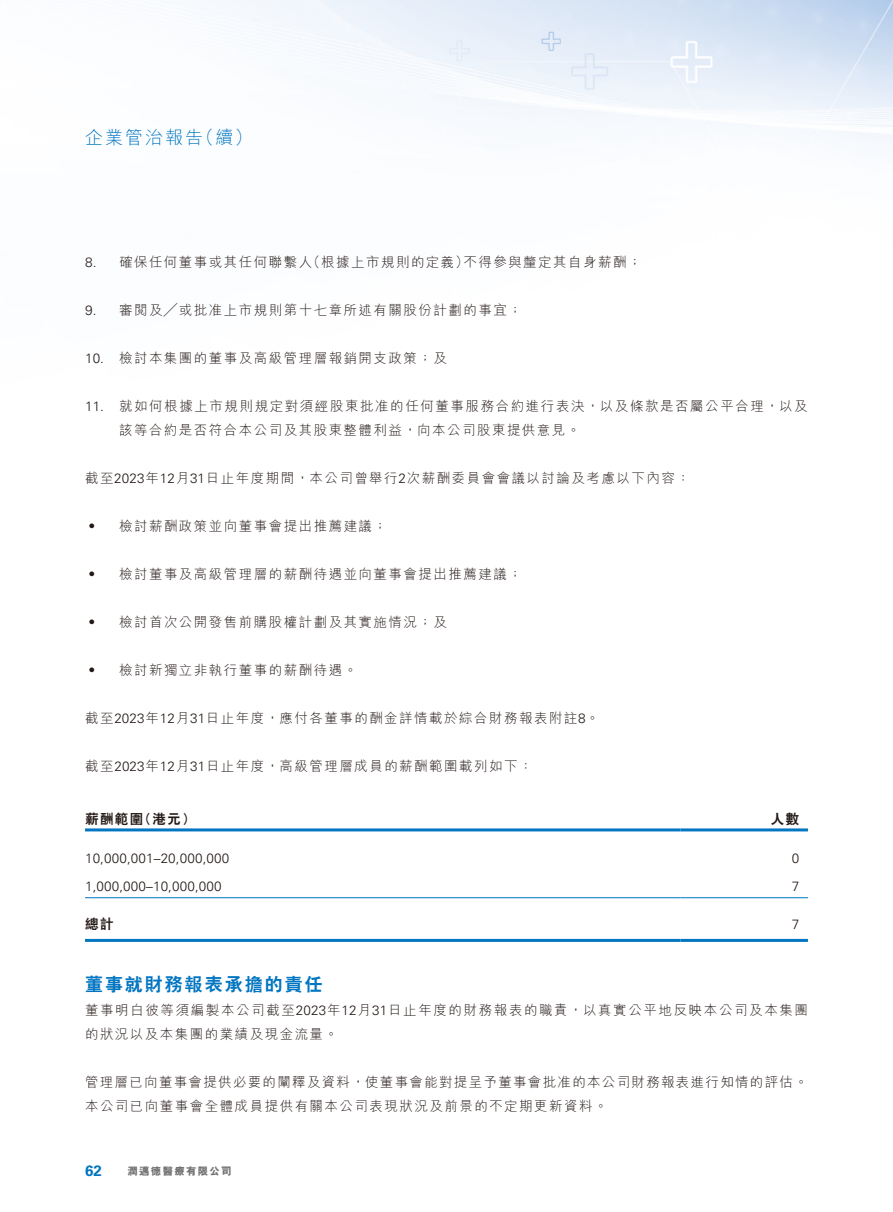
<style>
.page{position:relative;width:893px;height:1212px;background:#fff}
.page>*{position:absolute;margin:0;border:0;box-sizing:border-box;transform-origin:0 0}
.t1{font:800 18px "C Hei 2 HK";letter-spacing:.11em;color:#0075c1}
.t2{font:300 18px "M Hei HK";letter-spacing:.115em;color:#0075c1}
.t3{font:700 15px "Univers";color:#0075c1}
.t4{font:300 13.5px/24px "M Hei HK";letter-spacing:.11em;color:#231916}
.t5{font:300 13.5px "Univers";letter-spacing:.01em;color:#231916}
.t6{font:800 13.5px "C Hei 2 HK";letter-spacing:.11em;color:#231916}
.t7{font:800 10.5px "M Hei HK";letter-spacing:.115em;color:#727272}
.s1{font-family:"Univers"}
</style>
<div class="page">
<img style="left:199px;top:0;width:694px;height:142px">
<hr style="left:85px;top:828px;width:595px;height:3px;background:#0075c1">
<hr style="left:680px;top:828px;width:128px;height:3px;background:#0075c1">
<hr style="left:85px;top:939px;width:595px;height:3px;background:#0075c1">
<hr style="left:680px;top:939px;width:128px;height:3px;background:#0075c1">
<hr style="left:85px;top:897px;width:595px;height:1px;background:#0075c1">
<hr style="left:680px;top:897px;width:128px;height:1px;background:#0075c1">
<h1 class="t2" style="left:85px;top:124px;width:169px">企業管治報告（續）</h1>
<p class="t4" style="left:85px;top:250px;width:558px"><span class="s1">8.</span> 確保任何董事或其任何聯繫人（根據上市規則的定義）不得參與釐定其自身薪酬；</p>
<p class="t4" style="left:85px;top:298px;width:438px"><span class="s1">9.</span> 審閱及╱或批准上市規則第十七章所述有關股份計劃的事宜；</p>
<p class="t4" style="left:85px;top:346px;width:363px"><span class="s1">10.</span> 檢討本集團的董事及高級管理層報銷開支政策；及</p>
<p class="t4" style="left:119px;top:394px;width:690px;text-indent:-34px"><span class="s1">11.</span> 就如何根據上市規則規定對須經股東批准的任何董事服務合約進行表決，以及條款是否屬公平合理，以及該等合約是否符合本公司及其股東整體利益，向本公司股東提供意見。</p>
<p class="t4" style="left:85px;top:466px;width:606px">截至<span class="s1">2023</span>年<span class="s1">12</span>月<span class="s1">31</span>日止年度期間，本公司曾舉行<span class="s1">2</span>次薪酬委員會會議以討論及考慮以下內容：</p>
<p class="t4" style="left:85px;top:514px;width:15px">‧</p>
<p class="t4" style="left:119px;top:514px;width:270px">檢討薪酬政策並向董事會提出推薦建議；</p>
<p class="t4" style="left:85px;top:562px;width:15px">‧</p>
<p class="t4" style="left:119px;top:562px;width:404px">檢討董事及高級管理層的薪酬待遇並向董事會提出推薦建議；</p>
<p class="t4" style="left:85px;top:610px;width:15px">‧</p>
<p class="t4" style="left:119px;top:610px;width:329px">檢討首次公開發售前購股權計劃及其實施情況；及</p>
<p class="t4" style="left:85px;top:658px;width:15px">‧</p>
<p class="t4" style="left:119px;top:658px;width:240px">檢討新獨立非執行董事的薪酬待遇。</p>
<p class="t4" style="left:85px;top:706px;width:516px">截至<span class="s1">2023</span>年<span class="s1">12</span>月<span class="s1">31</span>日止年度，應付各董事的酬金詳情載於綜合財務報表附註<span class="s1">8</span>。</p>
<p class="t4" style="left:85px;top:754px;width:449px">截至<span class="s1">2023</span>年<span class="s1">12</span>月<span class="s1">31</span>日止年度，高級管理層成員的薪酬範圍載列如下：</p>
<p class="t6" style="left:85px;top:809px;width:112px">薪酬範圍（港元）</p>
<p class="t6" style="left:771px;top:809px;width:30px">人數</p>
<p class="t5" style="left:85px;top:850px;width:146px">10,000,001–20,000,000</p>
<p class="t5" style="left:792px;top:850px;width:9px">0</p>
<p class="t5" style="left:85px;top:878px;width:138px">1,000,000–10,000,000</p>
<p class="t5" style="left:792px;top:878px;width:9px">7</p>
<p class="t6" style="left:85px;top:915px;width:30px">總計</p>
<p class="t5" style="left:792px;top:916px;width:9px">7</p>
<h1 class="t1" style="left:85px;top:972px;width:239px">董事就財務報表承擔的責任</h1>
<p class="t4" style="left:85px;top:997px;width:724px">董事明白彼等須編製本公司截至<span class="s1">2023</span>年<span class="s1">12</span>月<span class="s1">31</span>日止年度的財務報表的職責，以真實公平地反映本公司及本集團的狀況以及本集團的業績及現金流量。</p>
<p class="t4" style="left:85px;top:1069px;width:724px">管理層已向董事會提供必要的闡釋及資料，使董事會能對提呈予董事會批准的本公司財務報表進行知情的評估。本公司已向董事會全體成員提供有關本公司表現狀況及前景的不定期更新資料。</p>
<p class="t3" style="left:85px;top:1162px;width:18px">62</p>
<p class="t7" style="left:128px;top:1164px;width:106px">潤邁德醫療有限公司</p>
</div>
